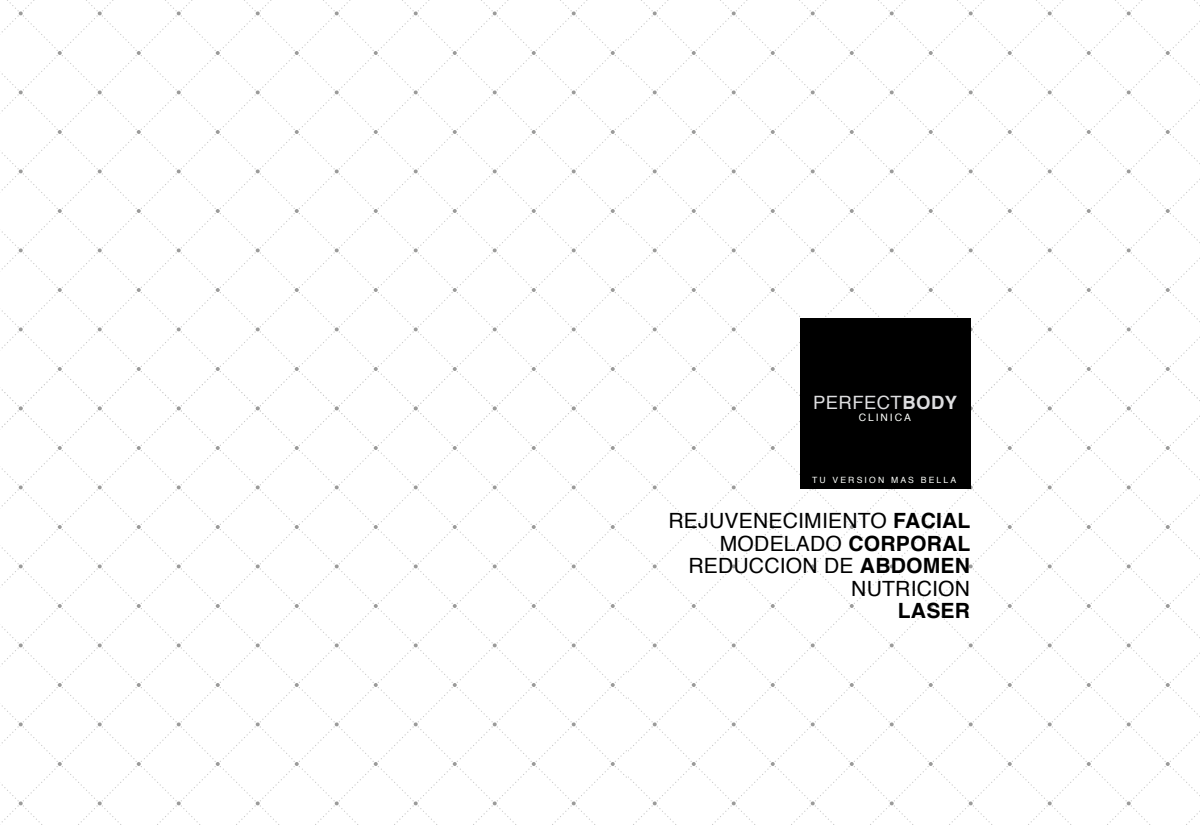
<style>
.page{position:relative;width:1200px;height:825px;background:#fff}
.page>*{position:absolute;margin:0;border:0;box-sizing:border-box;transform-origin:0 0}
.t1{font:21px/22.5px "Helvetica";letter-spacing:.01em;color:#000;text-align:right}
.t2{font:700 21px "Helvetica";letter-spacing:.01em;color:#000}
.t3{font:18.45px "Helvetica";letter-spacing:.025em;color:#dedee0}
.t4{font:10.2px "Helvetica";letter-spacing:.185em;color:#fefffd}
.t5{font:8.55px "Helvetica";letter-spacing:.25em;color:#fefffd}
.s1{font-weight:700}
</style>
<div class="page">
<div style="left:800px;top:318px;width:170px;height:170px;background:#000"></div>
<p class="t3" style="left:813px;top:388px;width:146px">PERFECT<span class="s1">BODY</span></p>
<p class="t4" style="left:859px;top:409px;width:54px">CLINICA</p>
<p class="t5" style="left:812px;top:473px;width:146px">TU VERSION MAS BELLA</p>
<p class="t1" style="left:669px;top:510px;width:303px">REJUVENECIMIENTO <span class="s1">FACIAL<br></span>MODELADO <span class="s1">CORPORAL<br></span>REDUCCION DE <span class="s1">ABDOMEN<br></span>NUTRICION</p>
<p class="t2" style="left:898px;top:594px;width:74px">LASER</p>
</div>
